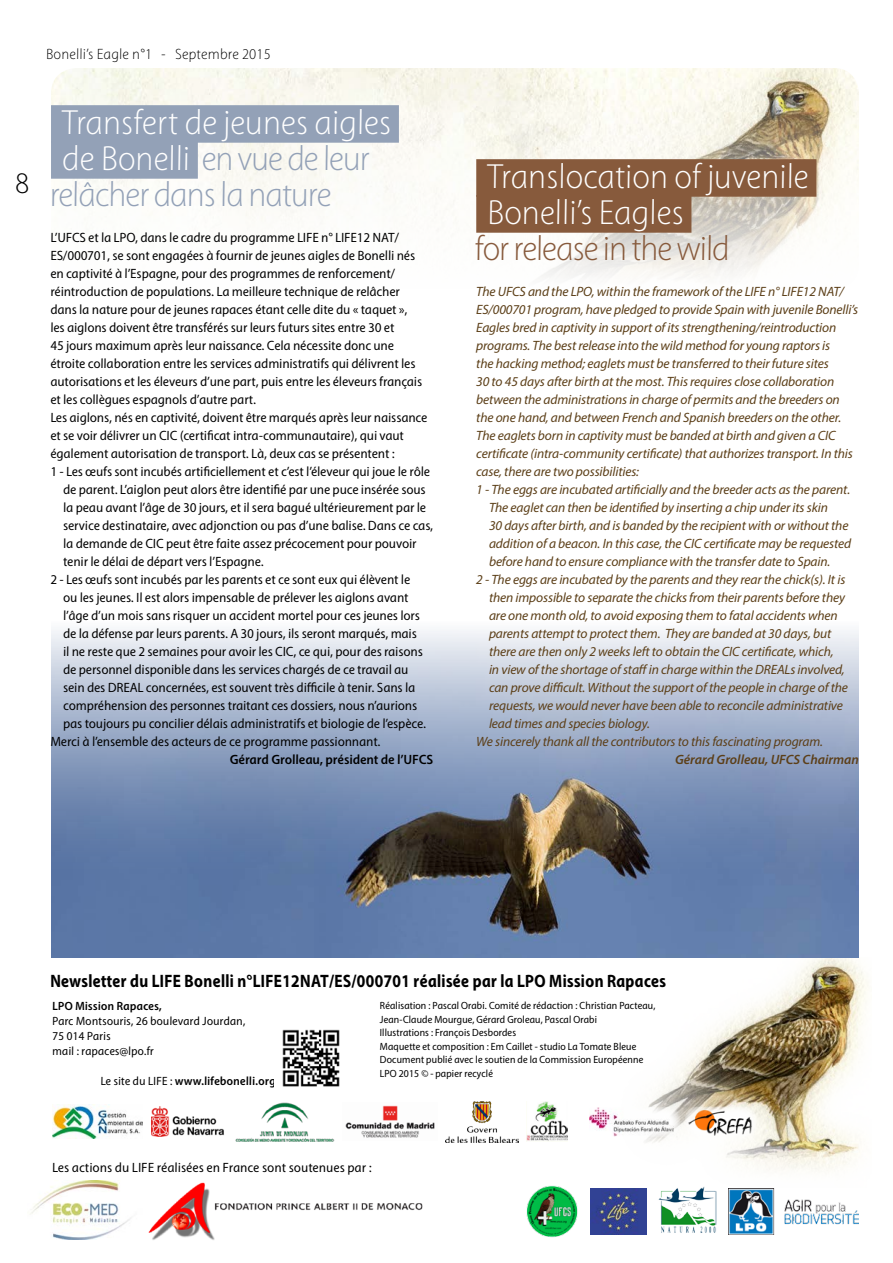
<style>
.page{position:relative;width:893px;height:1263px;background:#fff}
.page>*{position:absolute;margin:0;border:0;box-sizing:border-box;transform-origin:0 0}
.t1{font:italic 300 35.1px/36px "Myriad Pro";color:#fff}
.t2{font:italic 300 35.1px "Myriad Pro";color:#93a1b7}
.t3{font:italic 300 35.1px "Myriad Pro";color:#875a3c}
.t4{font:italic 300 30px "Myriad Pro";color:#000}
.t5{font:italic 700 18px "Myriad Pro";color:#000;scale:.9 1}
.t6{font:italic 300 15px "Myriad Pro";color:#000}
.t7{font:italic 13.5px "Myriad Pro";color:#000}
.t8{font:italic 13.5px "Myriad Pro";letter-spacing:-.01em;color:#5c3f18}
.t9{font:italic 600 13.5px "Myriad Pro";color:#000}
.t10{font:italic 600 13.5px "Myriad Pro";color:#5c3f18}
.t11{font:italic 12px/15px "Myriad Pro";color:#000}
.t12{font:italic 600 12px "Myriad Pro";color:#000}
.t13{font:italic 10.5px/13.5px "Myriad Pro";letter-spacing:-.01em;color:#000}
.s1{color:#fff}
.s2{font-weight:400}
</style>
<div class="page">
<img style="left:645px;top:958px;width:224px;height:213px">
<img style="left:51px;top:630px;width:808px;height:328px">
<img style="left:51px;top:68px;width:808px;height:209px">
<div style="left:51px;top:105px;width:348px;height:38px;background:#93a1b7"></div>
<div style="left:51px;top:141px;width:147px;height:38px;background:#93a1b7"></div>
<div style="left:476px;top:159px;width:340px;height:38px;background:#875a3c"></div>
<div style="left:476px;top:195px;width:215px;height:38px;background:#875a3c"></div>
<img style="left:30px;top:1180px;width:393px;height:60px">
<svg style="left:583px;top:1106px;width:97px;height:31px"></svg>
<img style="left:589px;top:1107px;width:85px;height:29px">
<img style="left:446px;top:1101px;width:72px;height:41px">
<svg style="left:685px;top:1106px;width:72px;height:31px"></svg>
<img style="left:688px;top:1108px;width:66px;height:28px">
<img style="left:527px;top:1102px;width:41px;height:39px">
<img style="left:235px;top:1102px;width:99px;height:39px">
<img style="left:345px;top:1105px;width:90px;height:33px">
<img style="left:53px;top:1105px;width:90px;height:34px">
<img style="left:152px;top:1107px;width:72px;height:30px">
<img style="left:728px;top:1189px;width:131px;height:46px">
<img style="left:658px;top:1187px;width:58px;height:46px">
<img style="left:591px;top:1189px;width:55px;height:46px">
<img style="left:526px;top:1186px;width:52px;height:52px">
<img style="left:282px;top:1029px;width:58px;height:58px">
<p class="t6" style="left:47px;top:45px;width:229px">Bonelli’s Eagle n°1 - Septembre 2015</p>
<h2 class="t4" style="left:16px;top:165px;width:22px">8</h2>
<h1 class="t1" style="left:64px;top:104px;width:338px">Transfertde jeunesaigles</h1>
<h1 class="t2" style="left:64px;top:138px;width:316px"><span class="s1">de Bonelli</span> en vuedeleur</h1>
<h1 class="t2" style="left:51px;top:174px;width:291px">relâcherdansla nature</h1>
<p class="t7" style="left:51px;top:230px;width:350px">L’UFCS etla LPO,dansle cadre du programme LIFE n°LIFE12 NAT/</p>
<p class="t7" style="left:51px;top:248px;width:369px">ES/000701,se sontengagéesà fournirde jeunesaiglesde Bonellinés</p>
<p class="t7" style="left:51px;top:266px;width:346px">en captivité à l’Espagne,pourdesprogrammesde renforcement/</p>
<p class="t7" style="left:51px;top:284px;width:354px">réintroduction de populations.La meilleure technique de relâcher</p>
<p class="t7" style="left:51px;top:302px;width:361px">dansla nature pourde jeunesrapacesétantcelle dite du « taquet»,</p>
<p class="t7" style="left:51px;top:320px;width:348px">lesaiglonsdoiventêtre transféréssurleursfuturssitesentre 30 et</p>
<p class="t7" style="left:51px;top:338px;width:348px">45 joursmaximum aprèsleurnaissance.Cela nécessite donc une</p>
<p class="t7" style="left:51px;top:356px;width:369px">étroite collaboration entre lesservicesadministratifsquidélivrentles</p>
<p class="t7" style="left:51px;top:374px;width:376px">autorisationsetleséleveursd’une part,puisentre leséleveursfrançais</p>
<p class="t7" style="left:51px;top:392px;width:210px">etlescollèguesespagnolsd’autre part.</p>
<p class="t7" style="left:51px;top:410px;width:381px">Lesaiglons,nésen captivité,doiventêtre marquésaprèsleurnaissance</p>
<p class="t7" style="left:51px;top:428px;width:358px">etse voirdélivrerun CIC (certificatintra-communautaire),quivaut</p>
<p class="t7" style="left:51px;top:446px;width:349px">égalementautorisation de transport.Là,deux casse présentent:</p>
<p class="t7" style="left:51px;top:464px;width:384px">1 -Lesœufssontincubésartificiellementetc’estl’éleveurquijoue le rôle</p>
<p class="t7" style="left:64px;top:481px;width:367px">de parent.L’aiglon peutalorsêtre identifié parune puce insérée sous</p>
<p class="t7" style="left:64px;top:499px;width:367px">la peau avantl’âge de 30 jours,etilsera bagué ultérieurementparle</p>
<p class="t7" style="left:64px;top:517px;width:374px">service destinataire,avec adjonction ou pasd’une balise.Dansce cas,</p>
<p class="t7" style="left:64px;top:535px;width:358px">la demande de CIC peutêtre faite assez précocementpourpouvoir</p>
<p class="t7" style="left:64px;top:553px;width:205px">tenirle délaide départversl’Espagne.</p>
<p class="t7" style="left:51px;top:571px;width:364px">2 -Lesœufssontincubésparlesparentsetce sonteux quiélèventle</p>
<p class="t7" style="left:64px;top:589px;width:350px">ou lesjeunes.Ilestalorsimpensable de préleverlesaiglonsavant</p>
<p class="t7" style="left:64px;top:607px;width:361px">l’âge d’un moissansrisquerun accidentmortelpourcesjeuneslors</p>
<p class="t7" style="left:64px;top:625px;width:358px">de la défense parleursparents.A 30 jours,ilsserontmarqués,mais</p>
<p class="t7" style="left:64px;top:643px;width:364px">ilne reste que 2 semainespouravoirlesCIC,ce qui,pourdesraisons</p>
<p class="t7" style="left:64px;top:661px;width:350px">de personneldisponible danslesserviceschargésde ce travailau</p>
<p class="t7" style="left:64px;top:679px;width:356px">sein desDREAL concernées,estsouventtrèsdifficile à tenir.Sansla</p>
<p class="t7" style="left:64px;top:697px;width:358px">compréhension despersonnestraitantcesdossiers,nousn’aurions</p>
<p class="t7" style="left:64px;top:715px;width:367px">pastoujourspu concilierdélaisadministratifsetbiologie de l’espèce.</p>
<p class="t7" style="left:51px;top:733px;width:334px">Mercià l’ensemble desacteursde ce programme passionnant.</p>
<p class="t9" style="left:230px;top:751px;width:208px">Gérard Grolleau,présidentde l’UFCS</p>
<h1 class="t1" style="left:489px;top:158px;width:330px">Translocation of juvenile<br>Bonelli’sEagles</h1>
<h1 class="t3" style="left:476px;top:228px;width:264px">forreleasein thewild</h1>
<p class="t8" style="left:476px;top:284px;width:369px">The UFCS and the LPO, within the framework of the LIFE n° LIFE12 NAT/</p>
<p class="t8" style="left:476px;top:302px;width:384px">ES/000701 program, have pledged to provide Spain with juvenile Bonelli’s</p>
<p class="t8" style="left:476px;top:320px;width:362px">Eagles bred in captivity in support of its strengthening/reintroduction</p>
<p class="t8" style="left:476px;top:338px;width:356px">programs. The best release into the wild method for young raptors is</p>
<p class="t8" style="left:476px;top:356px;width:354px">the hacking method; eaglets must be transferred to their future sites</p>
<p class="t8" style="left:476px;top:374px;width:359px">30 to 45 days after birth at the most. This requires close collaboration</p>
<p class="t8" style="left:476px;top:392px;width:365px">between the administrations in charge of permits and the breeders on</p>
<p class="t8" style="left:476px;top:410px;width:366px">the one hand, and between French and Spanish breeders on the other.</p>
<p class="t8" style="left:476px;top:428px;width:361px">The eaglets born in captivity must be banded at birth and given a CIC</p>
<p class="t8" style="left:476px;top:446px;width:378px">certificate (intra-community certificate) that authorizes transport. In this</p>
<p class="t8" style="left:476px;top:464px;width:164px">case, there are two possibilities:</p>
<p class="t8" style="left:476px;top:482px;width:375px">1 - The eggs are incubated artificially and the breeder acts as the parent.</p>
<p class="t8" style="left:489px;top:500px;width:340px">The eaglet can then be identified by inserting a chip under its skin</p>
<p class="t8" style="left:489px;top:518px;width:361px">30 days after birth, and is banded by the recipient with or without the</p>
<p class="t8" style="left:489px;top:535px;width:364px">addition of a beacon. In this case, the CIC certificate may be requested</p>
<p class="t8" style="left:489px;top:553px;width:343px">before hand to ensure compliance with the transfer date to Spain.</p>
<p class="t8" style="left:476px;top:571px;width:371px">2 - The eggs are incubated by the parents and they rear the chick(s). It is</p>
<p class="t8" style="left:489px;top:589px;width:357px">then impossible to separate the chicks from their parents before they</p>
<p class="t8" style="left:489px;top:607px;width:350px">are one month old, to avoid exposing them to fatal accidents when</p>
<p class="t8" style="left:489px;top:625px;width:344px">parents attempt to protect them. They are banded at 30 days, but</p>
<p class="t8" style="left:489px;top:643px;width:346px">there are then only 2 weeks left to obtain the CIC certificate, which,</p>
<p class="t8" style="left:489px;top:661px;width:357px">in view of the shortage of staff in charge within the DREALs involved,</p>
<p class="t8" style="left:489px;top:679px;width:360px">can prove difficult. Without the support of the people in charge of the</p>
<p class="t8" style="left:489px;top:697px;width:355px">requests, we would never have been able to reconcile administrative</p>
<p class="t8" style="left:489px;top:715px;width:162px">lead times and species biology.</p>
<p class="t8" style="left:476px;top:733px;width:348px">We sincerely thank all the contributors to this fascinating program.</p>
<p class="t10" style="left:675px;top:751px;width:185px">Gérard Grolleau, UFCS Chairman</p>
<h3 class="t5" style="left:51px;top:969px;width:690px">Newsletterdu LIFE Bonellin°LIFE12NAT/ES/000701 réalisée parla LPO Mission Rapaces</h3>
<p class="t12" style="left:53px;top:999px;width:114px">LPO Mission Rapaces,</p>
<p class="t11" style="left:53px;top:1014px;width:197px">Parc Montsouris,26 boulevard Jourdan,<br>75 014 Paris<br>mail:rapaces@lpo.fr</p>
<p class="t12" style="left:101px;top:1074px;width:179px"><span class="s2">Le site du LIFE :</span>www.lifebonelli.org</p>
<p class="t13" style="left:380px;top:999px;width:279px">Réalisation :PascalOrabi.Comité de rédaction :Christian Pacteau, Jean-Claude Mourgue,Gérard Groleau,PascalOrabi Illustrations:FrançoisDesbordes<br>Maquette etcomposition :Em Caillet-studio La Tomate Bleue Documentpublié avec le soutien de la Commission Européenne LPO 2015 © -papierrecyclé</p>
<p class="t7" style="left:53px;top:1159px;width:324px">Les actions du LIFE réalisées en France sontsoutenues par:</p>
</div>
